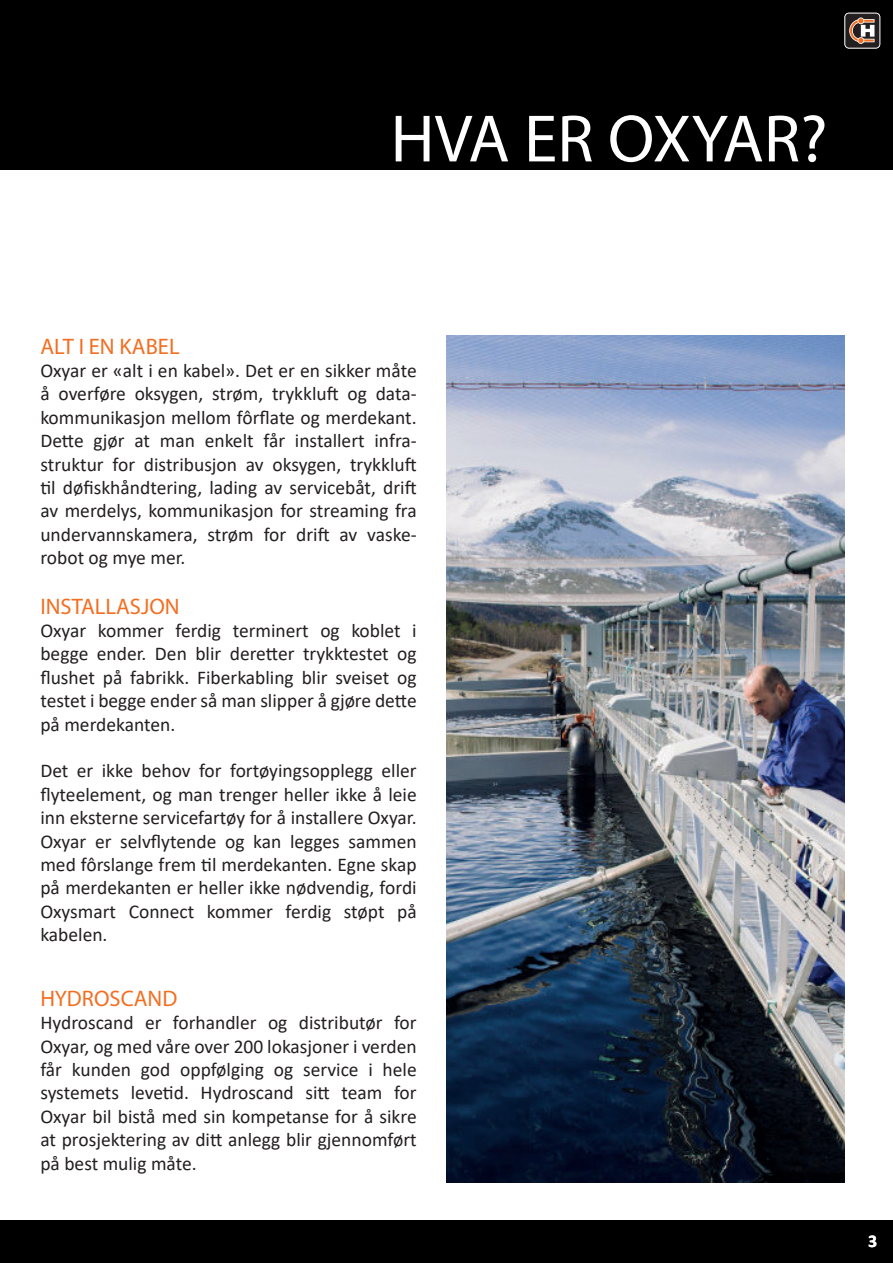
<style>
.page{position:relative;width:893px;height:1263px;background:#fff}
.page>*{position:absolute;margin:0;border:0;box-sizing:border-box;transform-origin:0 0}
.t1{font:67.5px "Myriad Pro";color:#fff}
.t2{font:22.5px "Myriad Pro";color:#f36e21}
.t3{font:19.5px/23.4px "Calibri";color:#231f20;text-align:justify}
.t4{font:700 18px "Calibri";color:#fff}
</style>
<div class="page">
<div style="left:0;top:0;width:893px;height:170px;background:#000001"></div>
<div style="left:0;top:1220px;width:893px;height:43px;background:#000001"></div>
<svg style="left:844px;top:13px;width:36px;height:35px"></svg>
<img style="left:446px;top:335px;width:398px;height:847px">
<h1 class="t1" style="left:391px;top:97px;width:438px">HVA ER OXYAR?</h1>
<p class="t2" style="left:40px;top:332px;width:141px">ALT I EN KABEL</p>
<p class="t3" style="left:40px;top:358px;width:378px">Oxyar er «alt i en kabel». Det er en sikker måte å overføre oksygen, strøm, trykkluft og data&shy;kommunikasjon mellom fôrflate og merdekant.<br>Dette gjør at man enkelt får installert infra&shy;struktur for distribusjon av oksygen, trykkluft til døfiskhåndtering, lading av servicebåt, drift av merdelys, kommunikasjon for streaming fra undervannskamera, strøm for drift av vaske&shy;robot og mye mer.</p>
<p class="t2" style="left:40px;top:592px;width:141px">INSTALLASJON</p>
<p class="t3" style="left:40px;top:618px;width:378px">Oxyar kommer ferdig terminert og koblet i begge ender. Den blir deretter trykktestet og flushet på fabrikk. Fiberkabling blir sveiset og testet i begge ender så man slipper å gjøre dette på merdekanten.</p>
<p class="t3" style="left:40px;top:759px;width:378px">Det er ikke behov for fortøyingsopplegg eller flyteelement, og man trenger heller ikke å leie inn eksterne servicefartøy for å installere Oxyar.<br>Oxyar er selvflytende og kan legges sammen med fôrslange frem til merdekanten. Egne skap på merdekanten er heller ikke nødvendig, fordi Oxysmart Connect kommer ferdig støpt på kabelen.</p>
<p class="t2" style="left:40px;top:984px;width:138px">HYDROSCAND</p>
<p class="t3" style="left:40px;top:1010px;width:378px">Hydroscand er forhandler og distributør for Oxyar, og med våre over 200 lokasjoner i verden får kunden god oppfølging og service i hele systemets levetid. Hydroscand sitt team for Oxyar bil bistå med sin kompetanse for å sikre at prosjektering av ditt anlegg blir gjennomført på best mulig måte.</p>
<p class="t4" style="left:868px;top:1229px;width:11px">3</p>
</div>
